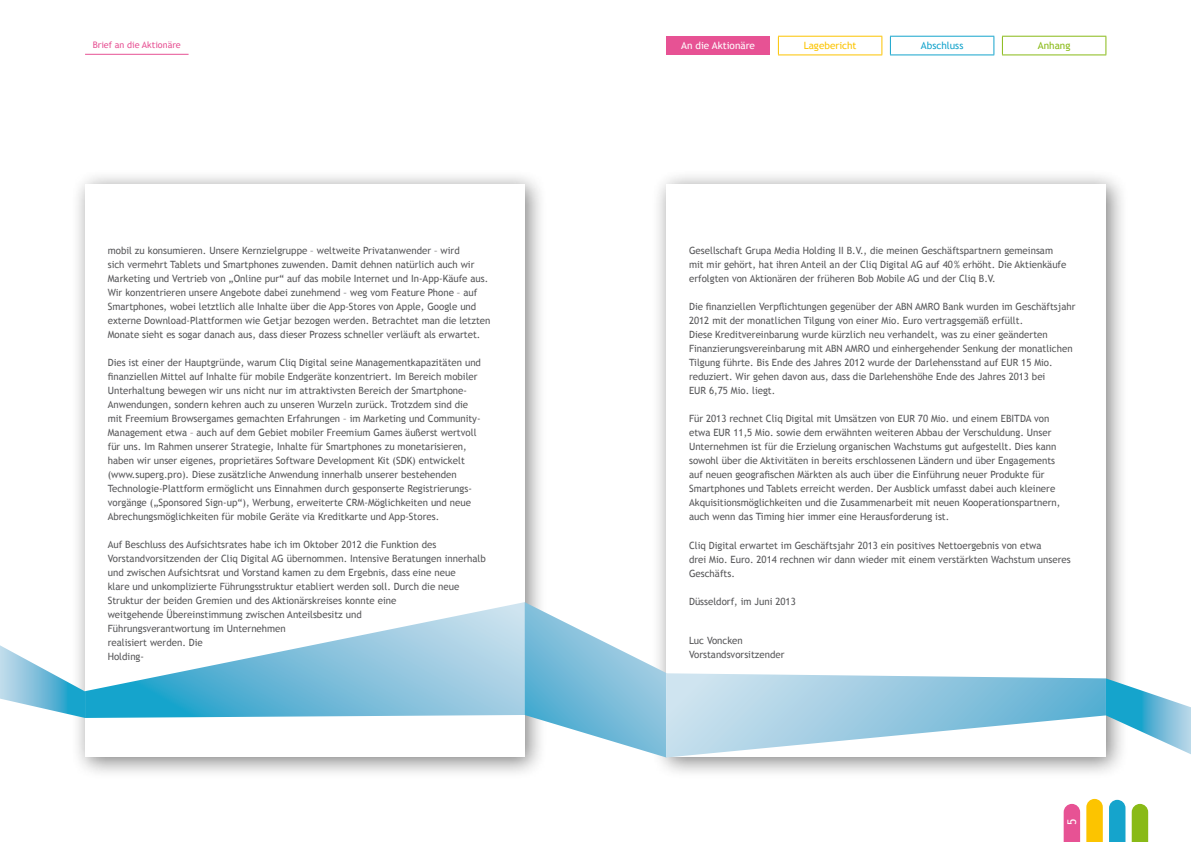
<style>
.page{position:relative;width:1191px;height:842px;background:#fff}
.page>*{position:absolute;margin:0;border:0;box-sizing:border-box;transform-origin:0 0}
.t1{font:12px "Trebuchet MS";color:#fff}
.t2{font:10px/14px "Trebuchet MS";color:#58585a}
.t3{font:10px "Trebuchet MS";color:#fff}
.t4{font:10px "Trebuchet MS";color:#fcc400}
.t5{font:10px "Trebuchet MS";color:#15a4cc}
.t6{font:10px "Trebuchet MS";color:#89ba17}
.t7{font:9px "Trebuchet MS";color:#e75294}
</style>
<div class="page">
<div style="left:666px;top:36px;width:104px;height:19px;background:#e75294"></div>
<hr style="left:890px;top:36px;width:104px;height:1px;background:#15a4cc">
<svg style="left:890px;top:37px;width:1px;height:18px"></svg>
<svg style="left:993px;top:37px;width:1px;height:18px"></svg>
<hr style="left:890px;top:55px;width:104px;height:1px;background:#15a4cc">
<hr style="left:1002px;top:36px;width:104px;height:1px;background:#89ba17">
<svg style="left:1002px;top:37px;width:1px;height:18px"></svg>
<svg style="left:1105px;top:37px;width:1px;height:18px"></svg>
<hr style="left:1002px;top:55px;width:104px;height:1px;background:#89ba17">
<hr style="left:778px;top:36px;width:104px;height:1px;background:#fcc400">
<svg style="left:778px;top:37px;width:1px;height:18px"></svg>
<svg style="left:881px;top:37px;width:1px;height:18px"></svg>
<hr style="left:778px;top:55px;width:104px;height:1px;background:#fcc400">
<svg style="left:1063px;top:804px;width:17px;height:38px"></svg>
<svg style="left:1131px;top:804px;width:17px;height:38px"></svg>
<svg style="left:1086px;top:799px;width:16px;height:43px"></svg>
<svg style="left:1109px;top:800px;width:16px;height:42px"></svg>
<div style="left:70px;top:170px;width:477px;height:610px;background:#000;opacity:.5"></div>
<div style="left:85px;top:184px;width:439px;height:573px;background:#fff"></div>
<div style="left:651px;top:169px;width:477px;height:611px;background:#000;opacity:.5"></div>
<div style="left:666px;top:184px;width:440px;height:573px;background:#fff"></div>
<svg style="left:85px;top:602px;width:439px;height:116px"></svg>
<svg style="left:524px;top:602px;width:667px;height:155px"></svg>
<svg style="left:0;top:645px;width:85px;height:73px"></svg>
<hr style="left:85px;top:54px;width:104px;height:1px;background:#e75294">
<p class="t7" style="left:93px;top:40px;width:90px">Brief an die Aktionäre</p>
<p class="t2" style="left:108px;top:244px;width:384px">mobil zu konsumieren. Unsere Kernzielgruppe – weltweite Privatanwender – wird<br>sich vermehrt Tablets und Smartphones zuwenden. Damit dehnen natürlich auch wir Marketing und Vertrieb von „Online pur“ auf das mobile Internet und In-App-Käufe aus.<br>Wir konzentrieren unsere Angebote dabei zunehmend – weg vom Feature Phone – auf Smartphones, wobei letztlich alle Inhalte über die App-Stores von Apple, Google und externe Download-Plattformen wie Getjar bezogen werden. Betrachtet man die letzten Monate sieht es sogar danach aus, dass dieser Prozess schneller verläuft als erwartet.</p>
<p class="t2" style="left:108px;top:356px;width:375px">Dies ist einer der Hauptgründe, warum Cliq Digital seine Managementkapazitäten und finanziellen Mittel auf Inhalte für mobile Endgeräte konzentriert. Im Bereich mobiler Unterhaltung bewegen wir uns nicht nur im attraktivsten Bereich der Smartphone-Anwendungen, sondern kehren auch zu unseren Wurzeln zurück. Trotzdem sind die mit Freemium Browsergames gemachten Erfahrungen – im Marketing und Community-Management etwa – auch auf dem Gebiet mobiler Freemium Games äußerst wertvoll für uns. Im Rahmen unserer Strategie, Inhalte für Smartphones zu monetarisieren, haben wir unser eigenes, proprietäres Software Development Kit (SDK) entwickelt (www.superg.pro). Diese zusätzliche Anwendung innerhalb unserer bestehenden Technologie-Plattform ermöglicht uns Einnahmen durch gesponserte Registrierungs&shy;vorgänge („Sponsored Sign-up“), Werbung, erweiterte CRM-Möglichkeiten und neue Abrechungsmöglichkeiten für mobile Geräte via Kreditkarte und App-Stores.</p>
<p class="t2" style="left:108px;top:538px;width:379px">Auf Beschluss des Aufsichtsrates habe ich im Oktober 2012 die Funktion des Vorstandvorsitzenden der Cliq Digital AG übernommen. Intensive Beratungen innerhalb und zwischen Aufsichtsrat und Vorstand kamen zu dem Ergebnis, dass eine neue<br>klare und unkomplizierte Führungsstruktur etabliert werden soll. Durch die neue Struktur der beiden Gremien und des Aktionärskreises konnte eine<br>weitgehende Übereinstimmung zwischen Anteilsbesitz und<br>Führungsverantwortung im Unternehmen<br>realisiert werden. Die<br>Holding-</p>
<p class="t3" style="left:681px;top:40px;width:75px">An die Aktionäre</p>
<p class="t4" style="left:803px;top:40px;width:54px">Lagebericht</p>
<p class="t5" style="left:921px;top:40px;width:44px">Abschluss</p>
<p class="t6" style="left:1038px;top:40px;width:34px">Anhang</p>
<p class="t2" style="left:689px;top:244px;width:379px">Gesellschaft Grupa Media Holding II B.V., die meinen Geschäftspartnern gemeinsam mit mir gehört, hat ihren Anteil an der Cliq Digital AG auf 40% erhöht. Die Aktienkäufe erfolgten von Aktionären der früheren Bob Mobile AG und der Cliq B.V.</p>
<p class="t2" style="left:689px;top:300px;width:388px">Die finanziellen Verpflichtungen gegenüber der ABN AMRO Bank wurden im Geschäftsjahr 2012 mit der monatlichen Tilgung von einer Mio. Euro vertragsgemäß erfüllt.<br>Diese Kreditvereinbarung wurde kürzlich neu verhandelt, was zu einer geänderten Finanzierungsvereinbarung mit ABN AMRO und einhergehender Senkung der monatlichen Tilgung führte. Bis Ende des Jahres 2012 wurde der Darlehensstand auf EUR 15 Mio. reduziert. Wir gehen davon aus, dass die Darlehenshöhe Ende des Jahres 2013 bei<br>EUR 6,75 Mio. liegt.</p>
<p class="t2" style="left:689px;top:412px;width:373px">Für 2013 rechnet Cliq Digital mit Umsätzen von EUR 70 Mio. und einem EBITDA von etwa EUR 11,5 Mio. sowie dem erwähnten weiteren Abbau der Verschuldung. Unser Unternehmen ist für die Erzielung organischen Wachstums gut aufgestellt. Dies kann sowohl über die Aktivitäten in bereits erschlossenen Ländern und über Engagements auf neuen geografischen Märkten als auch über die Einführung neuer Produkte für Smartphones und Tablets erreicht werden. Der Ausblick umfasst dabei auch kleinere Akquisitionsmöglichkeiten und die Zusammenarbeit mit neuen Kooperationspartnern, auch wenn das Timing hier immer eine Herausforderung ist.</p>
<p class="t2" style="left:689px;top:538px;width:383px">Cliq Digital erwartet im Geschäftsjahr 2013 ein positives Nettoergebnis von etwa<br>drei Mio. Euro. 2014 rechnen wir dann wieder mit einem verstärkten Wachstum unseres<br>Geschäfts.</p>
<p class="t2" style="left:689px;top:594px;width:108px">Düsseldorf, im Juni 2013</p>
<p class="t2" style="left:689px;top:634px;width:97px">Luc Voncken<br>Vorstandsvorsitzender</p>
<p class="t1" style="left:1065px;top:825px;width:8px;rotate:-90deg">5</p>
</div>
